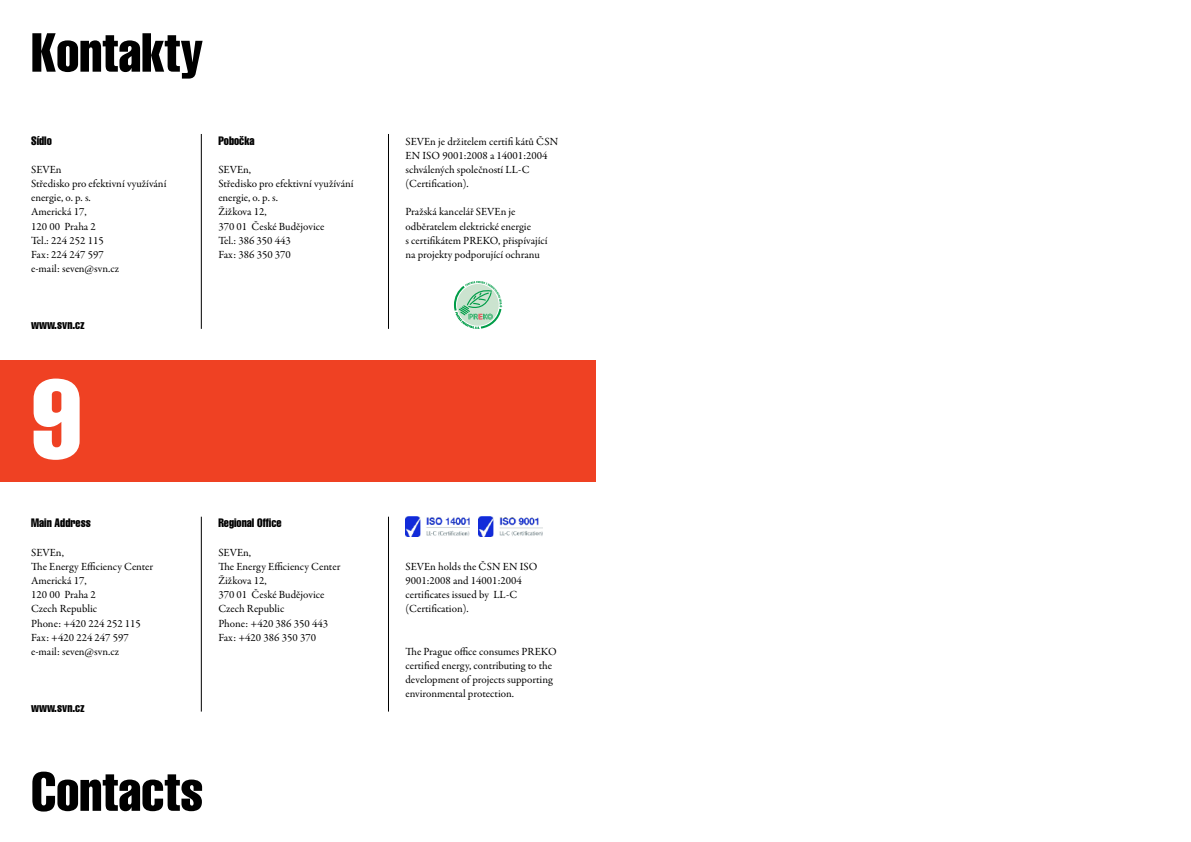
<style>
.page{position:relative;width:1191px;height:842px;background:#fff}
.page>*{position:absolute;margin:0;border:0;box-sizing:border-box;transform-origin:0 0}
.t1{font:extra-condensed 109.8px "Helvetica CE";color:#fff}
.t2{font:extra-condensed 54px "Helvetica CE";color:#000}
.t3{font:extra-condensed 12px "Helvetica CE";color:#000}
.t4{font:11px/14.2px "Garamond Premr Pro";color:#000}
</style>
<div class="page">
<div style="left:0;top:360px;width:595px;height:122px;background:#ef4123"></div>
<hr style="left:201px;top:134px;width:1px;height:195px;background:#000">
<hr style="left:201px;top:517px;width:1px;height:194px;background:#000">
<hr style="left:388px;top:134px;width:1px;height:195px;background:#000">
<hr style="left:388px;top:517px;width:1px;height:194px;background:#000">
<svg style="left:454px;top:281px;width:48px;height:48px"></svg>
<img style="left:405px;top:517px;width:65px;height:20px">
<img style="left:478px;top:517px;width:64px;height:20px">
<h2 class="t2" style="left:31px;top:22px;width:174px">Kontakty</h2>
<p class="t3" style="left:31px;top:134px;width:22px">Sídlo</p>
<p class="t4" style="left:31px;top:163px;width:137px">SEVEn<br>Středisko pro efektivní využívání energie, o. p. s.<br>Americká 17,<br>120 00 Praha 2<br>Tel.: 224 252 115<br>Fax: 224 247 597<br>e-mail: seven@svn.cz</p>
<p class="t3" style="left:31px;top:318px;width:55px">www.svn.cz</p>
<h1 class="t1" style="left:31px;top:358px;width:52px">9</h1>
<p class="t3" style="left:218px;top:134px;width:38px">Pobočka</p>
<p class="t4" style="left:218px;top:163px;width:137px">SEVEn,<br>Středisko pro efektivní využívání energie, o. p. s.<br>Žižkova 12,<br>370 01 České Budějovice<br>Tel.: 386 350 443<br>Fax: 386 350 370</p>
<p class="t3" style="left:31px;top:516px;width:61px">Main Address</p>
<p class="t4" style="left:31px;top:545px;width:124px">SEVEn,<br>The Energy Efficiency Center<br>Americká 17,<br>120 00 Praha 2<br>Czech Republic<br>Phone: +420 224 252 115<br>Fax: +420 224 247 597 e-mail: seven@svn.cz</p>
<p class="t3" style="left:31px;top:700px;width:55px">www.svn.cz</p>
<p class="t3" style="left:218px;top:516px;width:65px">Regional Office</p>
<p class="t4" style="left:218px;top:545px;width:124px">SEVEn,<br>The Energy Efficiency Center<br>Žižkova 12,<br>370 01 České Budějovice<br>Czech Republic<br>Phone: +420 386 350 443<br>Fax: +420 386 350 370</p>
<h2 class="t2" style="left:31px;top:761px;width:174px">Contacts</h2>
<p class="t4" style="left:405px;top:134px;width:154px">SEVEn je držitelem certifi kátů ČSN<br>EN ISO 9001:2008 a 14001:2004 schválených společností LL-C (Certification).</p>
<p class="t4" style="left:405px;top:205px;width:144px">Pražská kancelář SEVEn je odběratelem elektrické energie<br>s certifikátem PREKO, přispívající na projekty podporující ochranu</p>
<p class="t4" style="left:405px;top:559px;width:133px">SEVEn holds the ČSN EN ISO<br>9001:2008 and 14001:2004 certificates issued by LL-C (Certification).</p>
<p class="t4" style="left:405px;top:644px;width:153px">The Prague office consumes PREKO certified energy, contributing to the development of projects supporting environmental protection.</p>
</div>
